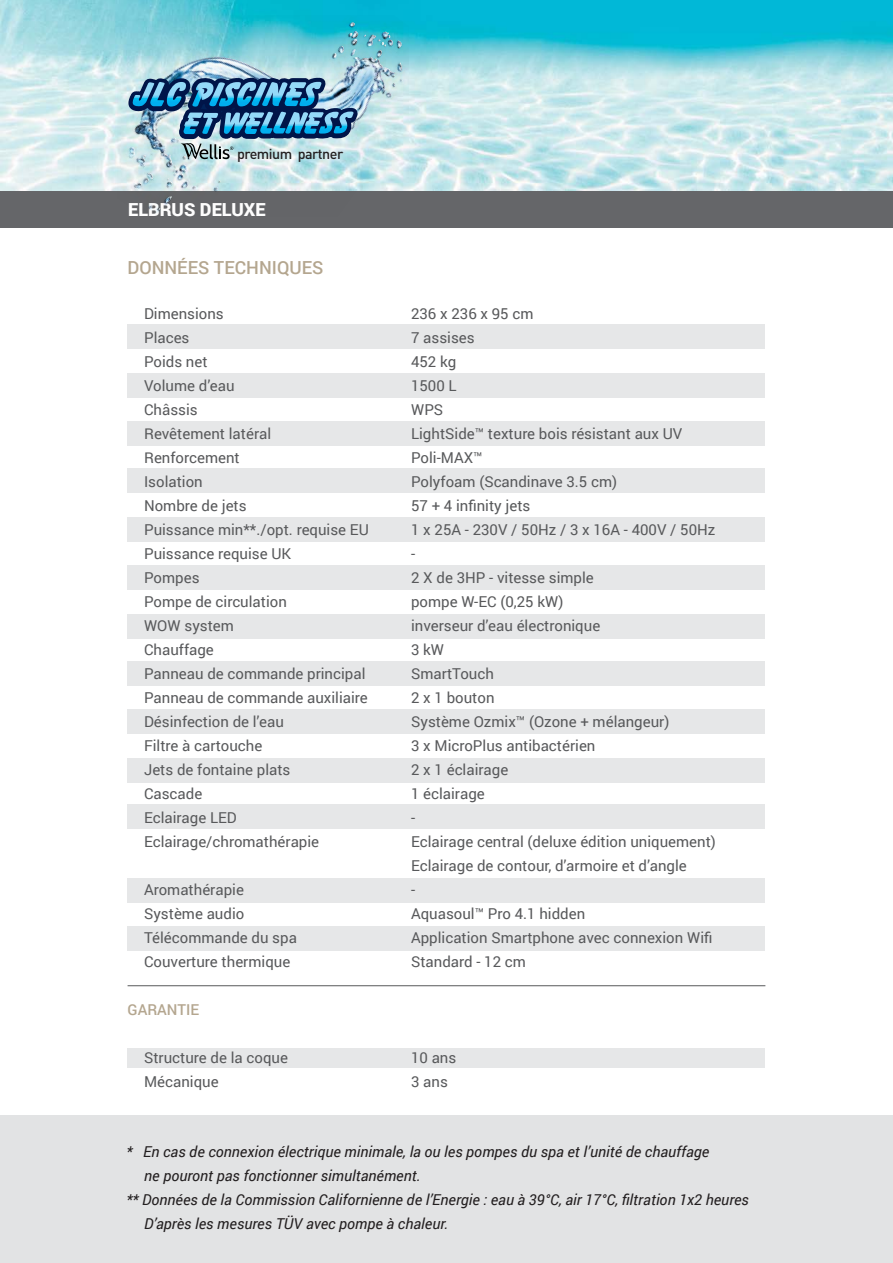
<style>
.page{position:relative;width:893px;height:1263px;background:#fff}
.page>*{position:absolute;margin:0;border:0;box-sizing:border-box;transform-origin:0 0}
.t1{font:500 18px "Roboto";color:#b4a68f}
.t2{font:900 18px "Roboto";color:#fff}
.t3{font:15px/24px "Roboto";color:#58595b}
.t4{font:italic 15px "Roboto";color:#231f20}
.t5{font:500 15px "Roboto";color:#b4a68f}
.t6{font:500 14.25px "DIN Pro";letter-spacing:-.035em;color:#231f20}
</style>
<div class="page">
<div style="left:128px;top:324px;width:637px;height:25px;background:#e6e7e8"></div>
<div style="left:128px;top:373px;width:637px;height:25px;background:#e6e7e8"></div>
<div style="left:128px;top:421px;width:637px;height:25px;background:#e6e7e8"></div>
<div style="left:128px;top:469px;width:637px;height:24px;background:#e6e7e8"></div>
<div style="left:128px;top:517px;width:637px;height:25px;background:#e6e7e8"></div>
<div style="left:128px;top:566px;width:637px;height:24px;background:#e6e7e8"></div>
<div style="left:128px;top:614px;width:637px;height:25px;background:#e6e7e8"></div>
<div style="left:128px;top:661px;width:637px;height:24px;background:#e6e7e8"></div>
<div style="left:128px;top:709px;width:637px;height:25px;background:#e6e7e8"></div>
<div style="left:128px;top:758px;width:637px;height:24px;background:#e6e7e8"></div>
<div style="left:128px;top:804px;width:637px;height:25px;background:#e6e7e8"></div>
<div style="left:128px;top:878px;width:637px;height:25px;background:#e6e7e8"></div>
<div style="left:128px;top:926px;width:637px;height:25px;background:#e6e7e8"></div>
<div style="left:128px;top:1048px;width:637px;height:19px;background:#e6e7e8"></div>
<div style="left:0;top:188px;width:893px;height:39px;background:#656669"></div>
<div style="left:0;top:1115px;width:893px;height:148px;background:#e2e3e4"></div>
<hr style="left:128px;top:985px;width:637px;height:1px;background:#58595b">
<img style="left:0;top:0;width:893px;height:190px">
<svg style="left:145px;top:16px;width:264px;height:175px"></svg>
<img style="left:118px;top:22px;width:285px;height:189px">
<p class="t6" style="left:237px;top:143px;width:108px">premium partner</p>
<p class="t2" style="left:128px;top:196px;width:139px">ELBRUS DELUXE</p>
<p class="t1" style="left:128px;top:255px;width:25px">DONN</p>
<p class="t1" style="left:177px;top:255px;width:124px">ÉES TECHNIQUES</p>
<p class="t3" style="left:144px;top:301px;width:81px">Dimensions</p>
<p class="t3" style="left:411px;top:301px;width:124px">236 x 236 x 95 cm</p>
<p class="t3" style="left:144px;top:325px;width:47px">Places</p>
<p class="t3" style="left:411px;top:325px;width:65px">7 assises</p>
<p class="t3" style="left:144px;top:349px;width:65px">Poids net</p>
<p class="t3" style="left:411px;top:349px;width:47px">452 kg</p>
<p class="t3" style="left:144px;top:373px;width:92px">Volume d’eau</p>
<p class="t3" style="left:411px;top:373px;width:47px">1500 L</p>
<p class="t3" style="left:144px;top:397px;width:55px">Châssis</p>
<p class="t3" style="left:411px;top:397px;width:34px">WPS</p>
<p class="t3" style="left:144px;top:421px;width:129px">Revêtement latéral</p>
<p class="t3" style="left:411px;top:421px;width:273px">LightSide™ texture bois résistant aux UV</p>
<p class="t3" style="left:144px;top:445px;width:97px">Renforcement</p>
<p class="t3" style="left:411px;top:445px;width:73px">Poli-MAX™</p>
<p class="t3" style="left:144px;top:469px;width:60px">Isolation</p>
<p class="t3" style="left:411px;top:469px;width:208px">Polyfoam (Scandinave 3.5 cm)</p>
<p class="t3" style="left:144px;top:493px;width:104px">Nombre de jets</p>
<p class="t3" style="left:411px;top:493px;width:121px">57 + 4 infinity jets</p>
<p class="t3" style="left:144px;top:517px;width:226px">Puissance min**./opt. requise EU</p>
<p class="t3" style="left:411px;top:517px;width:306px">1 x 25A - 230V / 50Hz / 3 x 16A - 400V / 50Hz</p>
<p class="t3" style="left:144px;top:541px;width:149px">Puissance requise UK</p>
<p class="t3" style="left:411px;top:541px;width:6px">-</p>
<p class="t3" style="left:144px;top:565px;width:57px">Pompes</p>
<p class="t3" style="left:411px;top:565px;width:184px">2 X de 3HP - vitesse simple</p>
<p class="t3" style="left:144px;top:589px;width:144px">Pompe de circulation</p>
<p class="t3" style="left:411px;top:589px;width:154px">pompe W-EC (0,25 kW)</p>
<p class="t3" style="left:144px;top:613px;width:91px">WOW system</p>
<p class="t3" style="left:411px;top:613px;width:191px">inverseur d’eau électronique</p>
<p class="t3" style="left:144px;top:637px;width:71px">Chauffage</p>
<p class="t3" style="left:411px;top:637px;width:35px">3 kW</p>
<p class="t3" style="left:144px;top:661px;width:223px">Panneau de commande principal</p>
<p class="t3" style="left:411px;top:661px;width:84px">SmartTouch</p>
<p class="t3" style="left:144px;top:685px;width:225px">Panneau de commande auxiliaire</p>
<p class="t3" style="left:411px;top:685px;width:85px">2 x 1 bouton</p>
<p class="t3" style="left:144px;top:709px;width:141px">Désinfection de l’eau</p>
<p class="t3" style="left:411px;top:709px;width:260px">Système Ozmix™ (Ozone + mélangeur)</p>
<p class="t3" style="left:144px;top:733px;width:120px">Filtre à cartouche</p>
<p class="t3" style="left:411px;top:733px;width:186px">3 x MicroPlus antibactérien</p>
<p class="t3" style="left:144px;top:757px;width:148px">Jets de fontaine plats</p>
<p class="t3" style="left:411px;top:757px;width:99px">2 x 1 éclairage</p>
<p class="t3" style="left:144px;top:781px;width:60px">Cascade</p>
<p class="t3" style="left:411px;top:781px;width:75px">1 éclairage</p>
<p class="t3" style="left:144px;top:805px;width:94px">Eclairage LED</p>
<p class="t3" style="left:411px;top:805px;width:6px">-</p>
<p class="t3" style="left:144px;top:829px;width:177px">Eclairage/chromathérapie</p>
<p class="t3" style="left:411px;top:829px;width:306px">Eclairage central (deluxe édition uniquement)<br>Eclairage de contour, d’armoire et d’angle</p>
<p class="t3" style="left:144px;top:877px;width:101px">Aromathérapie</p>
<p class="t3" style="left:411px;top:877px;width:6px">-</p>
<p class="t3" style="left:144px;top:901px;width:102px">Système audio</p>
<p class="t3" style="left:411px;top:901px;width:176px">Aquasoul™ Pro 4.1 hidden</p>
<p class="t3" style="left:144px;top:925px;width:154px">Télécommande du spa</p>
<p class="t3" style="left:411px;top:925px;width:303px">Application Smartphone avec connexion Wifi</p>
<p class="t3" style="left:144px;top:949px;width:148px">Couverture thermique</p>
<p class="t3" style="left:411px;top:949px;width:116px">Standard - 12 cm</p>
<p class="t5" style="left:128px;top:999px;width:73px">GARANTIE</p>
<p class="t3" style="left:144px;top:1045px;width:145px">Structure de la coque</p>
<p class="t3" style="left:411px;top:1045px;width:47px">10 ans</p>
<p class="t3" style="left:144px;top:1069px;width:76px">Mécanique</p>
<p class="t3" style="left:411px;top:1069px;width:38px">3 ans</p>
<p class="t4" style="left:126px;top:1141px;width:584px">* En cas de connexion électrique minimale, la ou les pompes du spa et l’unité de chauffage</p>
<p class="t4" style="left:144px;top:1165px;width:278px">ne pouront pas fonctionner simultanément.</p>
<p class="t4" style="left:126px;top:1189px;width:624px">** Données de la Commission Californienne de l’Energie : eau à 39°C, air 17°C, filtration 1x2 heures</p>
<p class="t4" style="left:144px;top:1213px;width:305px">D’après les mesures TÜV avec pompe à chaleur.</p>
</div>
